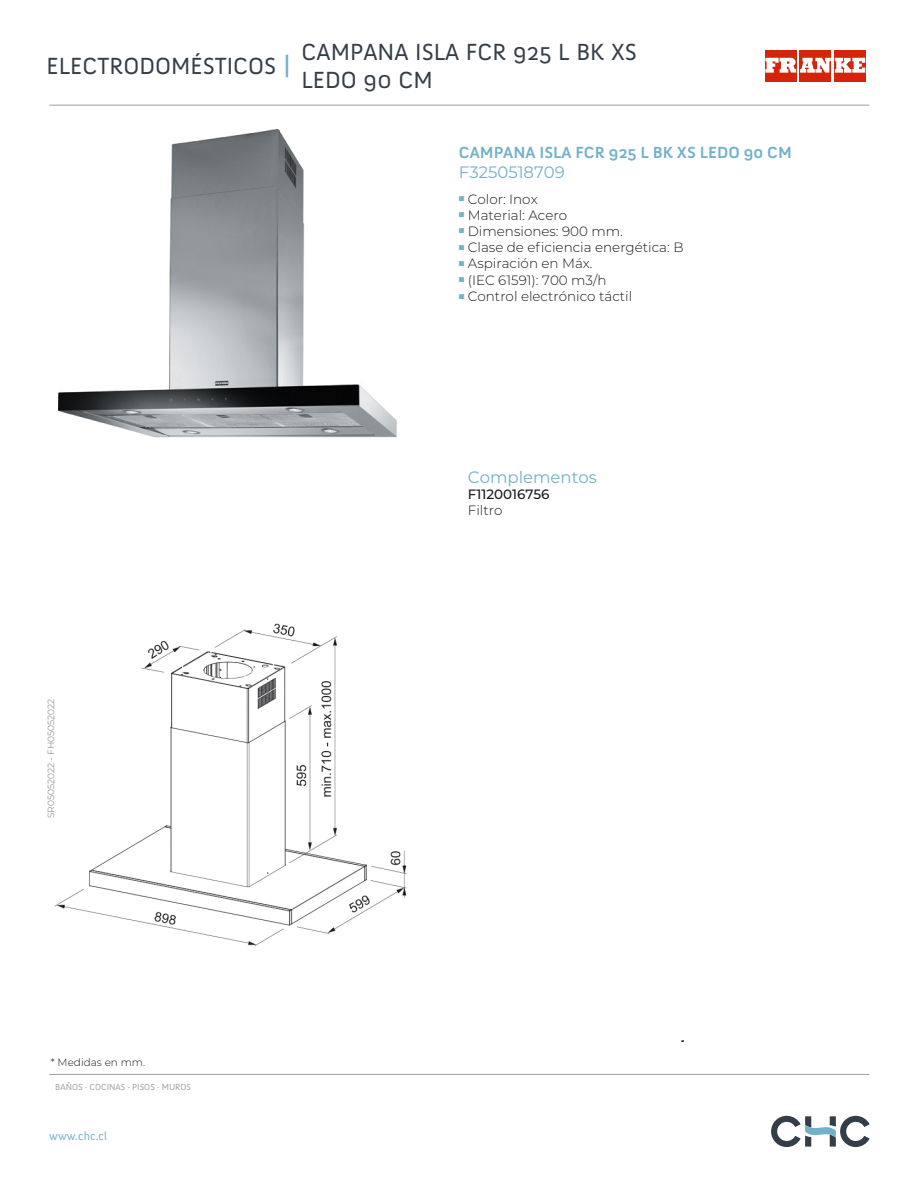
<style>
.page{position:relative;width:918px;height:1188px;background:#fff}
.page>*{position:absolute;margin:0;border:0;box-sizing:border-box;transform-origin:0 0}
.t1{font:24px/28.7px "Anivers SC";color:#343e48}
.t2{font:700 16.5px "Anivers";color:#72b1c8}
.t3{font:16.5px "Montserrat";color:#72b1c8}
.t4{font:300 13.5px/16.2px "Montserrat";color:#1a171c}
.t5{font:500 13.5px "Montserrat";color:#1a171c}
.t6{font:12px "Anivers";color:#72b1c8}
.t7{font:300 10.5px "Montserrat";color:#1a171c}
.t8{font:10.5px/16.4px "Arial";color:#72b1c8;text-align:justify}
.t9{font:9px "Anivers";color:#a1a2a4}
.t10{font:300 9px "Montserrat";color:#707172}
.s1{font-size:28.5px;color:#72b1c8}
</style>
<div class="page">
<img style="left:54px;top:624px;width:353px;height:322px">
<img style="left:59px;top:130px;width:338px;height:308px">
<hr style="left:49px;top:105px;width:820px;height:1px;background:#a2a3a5">
<hr style="left:49px;top:1074px;width:820px;height:1px;background:#a2a3a5">
<svg style="left:771px;top:1116px;width:99px;height:31px"></svg>
<div style="left:765px;top:50px;width:31px;height:31px;background:#d5240c"></div>
<div style="left:800px;top:50px;width:31px;height:31px;background:#d5240c"></div>
<div style="left:834px;top:50px;width:32px;height:31px;background:#d5240c"></div>
<svg style="left:765px;top:58px;width:100px;height:15px"></svg>
<h1 class="t1" style="left:47px;top:52px;width:246px">ELECTRODOMÉSTICOS <span class="s1">|</span></h1>
<h1 class="t1" style="left:302px;top:38px;width:337px">CAMPANA ISLA FCR 925 L BK XS<br>LEDO 90 CM</h1>
<p class="t2" style="left:459px;top:143px;width:334px">CAMPANA ISLA FCR 925 L BK XS LEDO 90 CM</p>
<p class="t3" style="left:459px;top:161px;width:107px">F3250518709</p>
<p class="t4" style="left:468px;top:190px;width:217px">Color: Inox<br>Material: Acero<br>Dimensiones: 900 mm.<br>Clase de eficiencia energética: B<br>Aspiración en Máx.<br>(IEC 61591): 700 m3/h<br>Control electrónico táctil</p>
<p class="t8" style="left:459px;top:189px;width:8px">■ ■ ■ ■ ■ ■ ■</p>
<p class="t3" style="left:468px;top:465px;width:131px">Complementos</p>
<p class="t5" style="left:468px;top:485px;width:83px">F1120016756</p>
<p class="t4" style="left:468px;top:502px;width:36px">Filtro</p>
<p class="t10" style="left:45px;top:818px;width:121px;rotate:-90deg">SR05052022 - FH05052022</p>
<p class="t7" style="left:51px;top:1055px;width:96px">* Medidas en mm.</p>
<p class="t9" style="left:55px;top:1082px;width:137px">BAÑOS · COCINAS · PISOS · MUROS</p>
<p class="t6" style="left:49px;top:1129px;width:59px">www.chc.cl</p>
</div>
